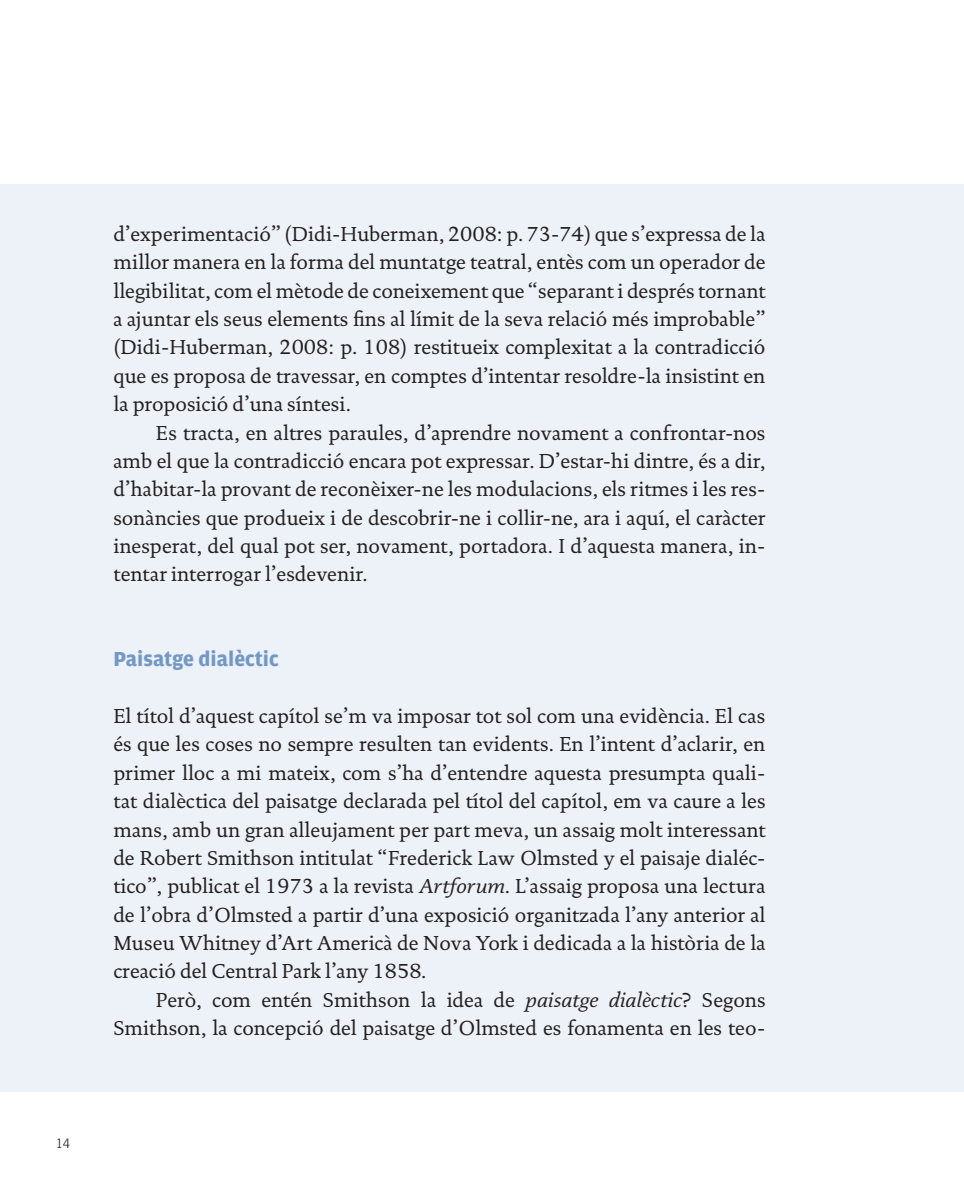
<style>
.page{position:relative;width:964px;height:1191px;background:#fff}
.page>*{position:absolute;margin:0;border:0;box-sizing:border-box;transform-origin:0 0}
.t1{font:700 21.6px "Amplitude";color:#7299c6}
.t2{font:20.4px/28.4px "DTL Documenta T";color:#231f20;text-align:justify}
.t3{font:300 14.4px "Amplitude";color:#231f20}
.s1{font-style:italic}
</style>
<div class="page">
<div style="left:0;top:184px;width:964px;height:907px;background:#edf1f8"></div>
<p class="t3" style="left:57px;top:1135px;width:15px">14</p>
<p class="t2" style="left:113px;top:220px;width:654px">d’experimentació” (Didi-Huberman, 2008: p. 73-74) que s’expressa de la millor manera en la forma del muntatge teatral, entès com un operador de llegibilitat, com el mètode de coneixement que “separant i després tornant a ajuntar els seus elements fins al límit de la seva relació més improbable” (Didi-Huberman, 2008: p. 108) restitueix complexitat a la contradicció que es proposa de travessar, en comptes d’intentar resoldre-la insistint en la proposició d’una síntesi.</p>
<p class="t2" style="left:113px;top:418px;width:654px;text-indent:43px">Es tracta, en altres paraules, d’aprendre novament a confrontar-nos amb el que la contradicció encara pot expressar. D’estar-hi dintre, és a dir, d’habitar-la provant de reconèixer-ne les modulacions, els ritmes i les res&shy;sonàncies que produeix i de descobrir-ne i collir-ne, ara i aquí, el caràcter inesperat, del qual pot ser, novament, portadora. I d’aquesta manera, in&shy;tentar interrogar l’esdevenir.</p>
<p class="t1" style="left:113px;top:647px;width:167px">Paisatge dialèctic</p>
<p class="t2" style="left:113px;top:702px;width:654px">El títol d’aquest capítol se’m va imposar tot sol com una evidència. El cas és que les coses no sempre resulten tan evidents. En l’intent d’aclarir, en primer lloc a mi mateix, com s’ha d’entendre aquesta presumpta quali&shy;tat dialèctica del paisatge declarada pel títol del capítol, em va caure a les mans, amb un gran alleujament per part meva, un assaig molt interessant de Robert Smithson intitulat “Frederick Law Olmsted y el paisaje dialéc&shy;tico”, publicat el 1973 a la revista <span class="s1">Artforum</span>. L’assaig proposa una lectura de l’obra d’Olmsted a partir d’una exposició organitzada l’any anterior al Museu Whitney d’Art Americà de Nova York i dedicada a la història de la creació del Central Park l’any 1858.</p>
<p class="t2" style="left:113px;top:985px;width:653px;text-align:right">Però, com entén Smithson la idea de <span class="s1">paisatge dialèctic</span>? Segons<br>Smithson, la concepció del paisatge d’Olmsted es fonamenta en les teo-</p>
</div>
